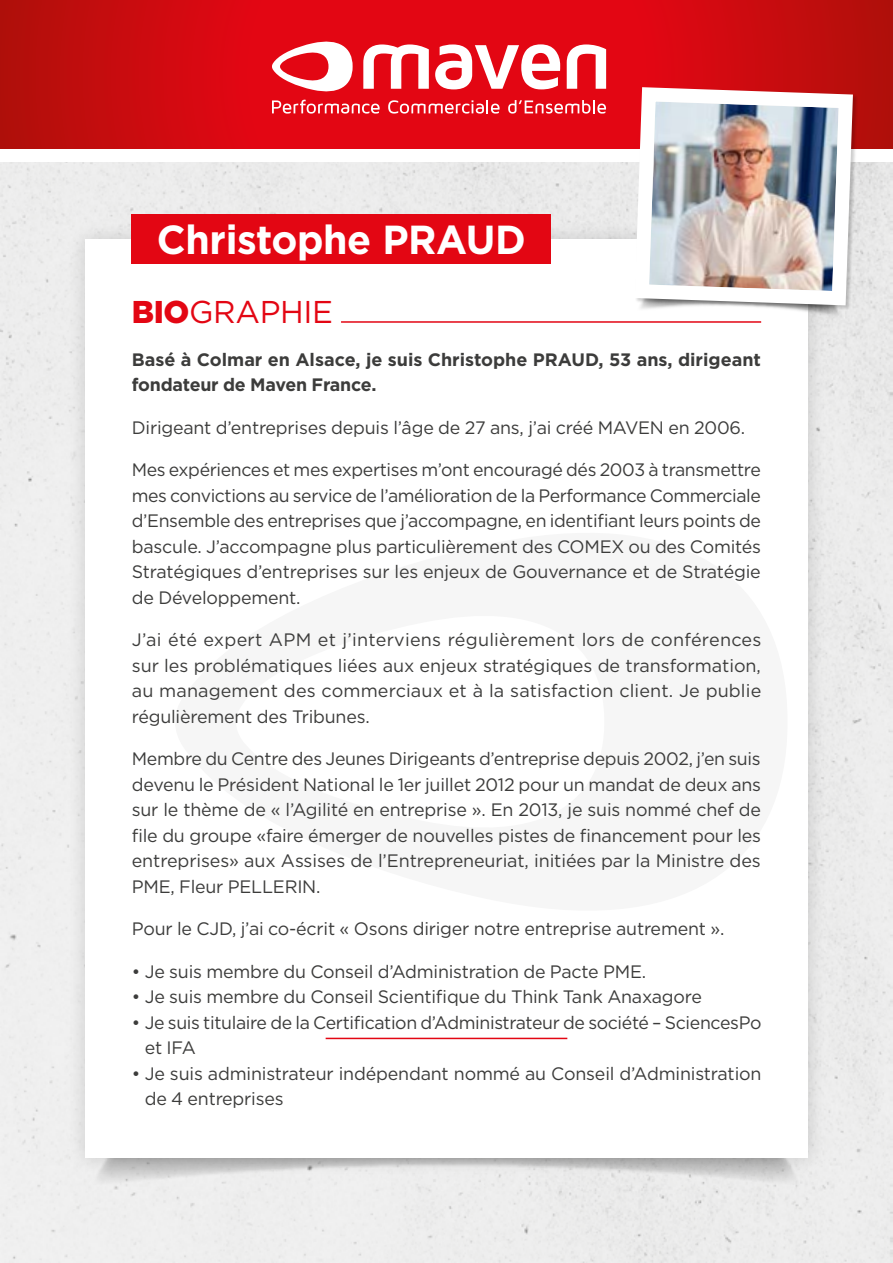
<style>
.page{position:relative;width:893px;height:1263px;background:#fff}
.page>*{position:absolute;margin:0;border:0;box-sizing:border-box;transform-origin:0 0}
.t1{font:700 40.5px "Gotham";letter-spacing:-.01em;color:#fff}
.t2{font:31.5px "Gotham";letter-spacing:-.01em;color:#e30613}
.t3{font:18px/25.5px "Gotham";letter-spacing:-.01em;color:#3c3c3b;text-align:justify}
.t4{font:700 18px/25.5px "Gotham";color:#3c3c3b}
.s1{font-weight:900}
</style>
<div class="page">
<div style="left:0;top:162px;width:892px;height:1101px;background:#ededed"></div>
<svg style="left:85px;top:1176px;width:723px;height:14px;fill:#ededed"></svg>
<svg style="left:0;top:0;width:892px;height:149px;background:#d10910"></svg>
<div style="left:67px;top:221px;width:759px;height:955px;background:#000;opacity:.15"></div>
<div style="left:85px;top:239px;width:723px;height:919px;background:#fff"></div>
<img style="left:892px;top:21px;width:1px;height:1221px">
<svg style="left:892px;top:0;width:1px;height:21px"></svg>
<svg style="left:892px;top:1242px;width:1px;height:21px"></svg>
<svg style="left:272px;top:38px;width:334px;height:76px"></svg>
<hr style="left:326px;top:1038px;width:241px;height:1px;background:#e30613">
<hr style="left:341px;top:321px;width:420px;height:2px;background:#e30613">
<div style="left:132px;top:215px;width:419px;height:49px;background:#e30613"></div>
<svg style="left:634px;top:313px;width:212px;height:9px"></svg>
<img style="left:628px;top:80px;width:232px;height:233px">
<h1 class="t1" style="left:157px;top:213px;width:370px">Christophe PRAUD</h1>
<h2 class="t2" style="left:132px;top:292px;width:203px"><span class="s1">BIO</span>GRAPHIE</h2>
<p class="t4" style="left:132px;top:346px;width:631px">Basé à Colmar en Alsace, je suis Christophe PRAUD, 53 ans, dirigeant fondateur de Maven France.</p>
<p class="t3" style="left:132px;top:414px;width:615px">Dirigeant d’entreprises depuis l’âge de 27 ans, j’ai créé MAVEN en 2006.</p>
<p class="t3" style="left:132px;top:457px;width:631px">Mes expériences et mes expertises m’ont encouragé dés 2003 à transmettre mes convictions au service de l’amélioration de la Performance Commerciale d’Ensemble des entreprises que j’accompagne, en identifiant leurs points de bascule. J’accompagne plus particulièrement des COMEX ou des Comités Stratégiques d’entreprises sur les enjeux de Gouvernance et de Stratégie de Développement.</p>
<p class="t3" style="left:132px;top:627px;width:631px">J’ai été expert APM et j’interviens régulièrement lors de conférences sur les problématiques liées aux enjeux stratégiques de transformation, au management des commerciaux et à la satisfaction client. Je publie régulièrement des Tribunes.</p>
<p class="t3" style="left:132px;top:746px;width:631px">Membre du Centre des Jeunes Dirigeants d’entreprise depuis 2002, j’en suis devenu le Président National le 1er juillet 2012 pour un mandat de deux ans sur le thème de « l’Agilité en entreprise ». En 2013, je suis nommé chef de file du groupe «faire émerger de nouvelles pistes de financement pour les entreprises» aux Assises de l’Entrepreneuriat, initiées par la Ministre des PME, Fleur PELLERIN.</p>
<p class="t3" style="left:132px;top:916px;width:594px">Pour le CJD, j’ai co-écrit « Osons diriger notre entreprise autrement ».</p>
<p class="t3" style="left:132px;top:958px;width:516px">• Je suis membre du Conseil d’Administration de Pacte PME.</p>
<p class="t3" style="left:132px;top:984px;width:572px">• Je suis membre du Conseil Scientifique du Think Tank Anaxagore</p>
<p class="t3" style="left:145px;top:1009px;width:618px;text-indent:-13px">• Je suis titulaire de la Certification d’Administrateur de société – SciencesPo et IFA</p>
<p class="t3" style="left:145px;top:1060px;width:618px;text-indent:-13px">• Je suis administrateur indépendant nommé au Conseil d’Administration de 4 entreprises</p>
</div>
